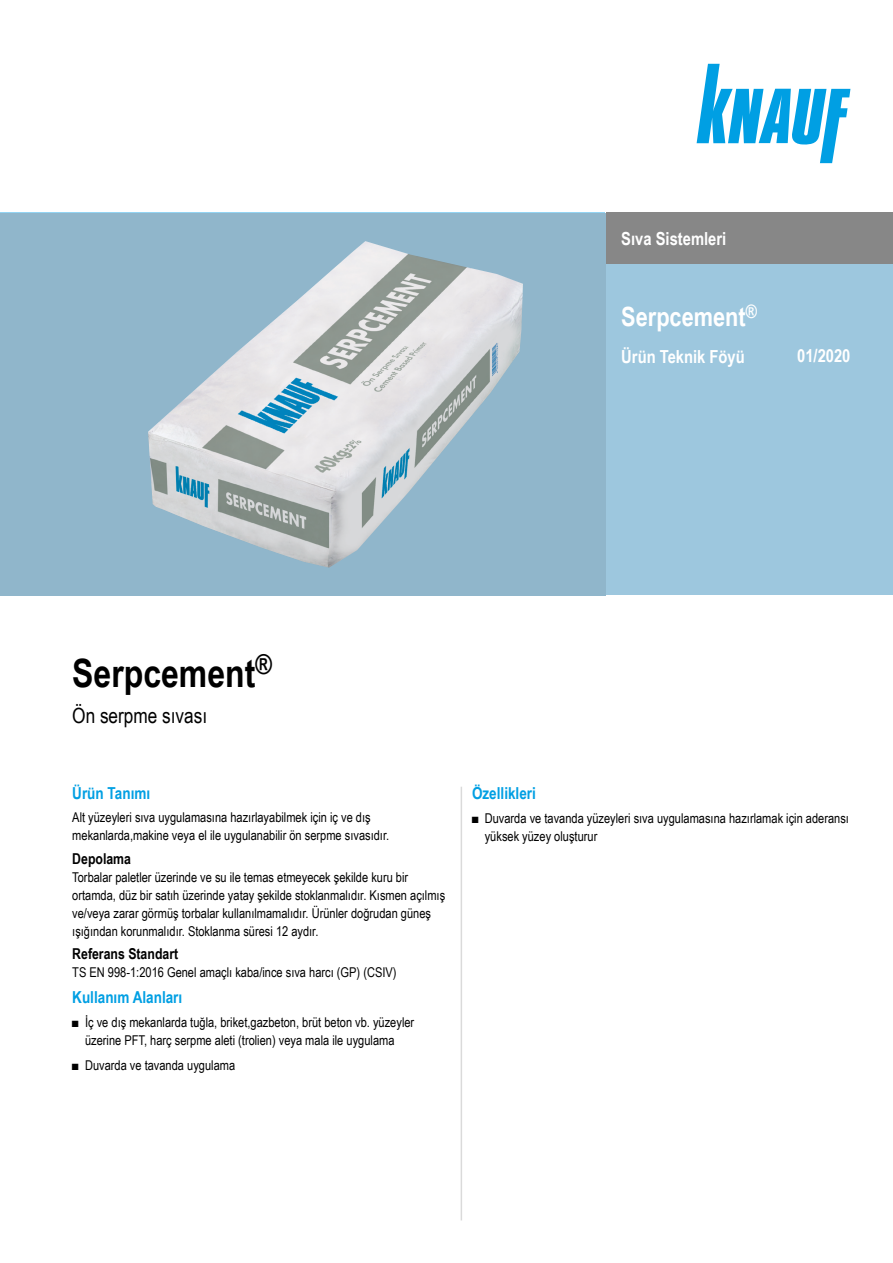
<style>
.page{position:relative;width:893px;height:1263px;background:#fff}
.page>*{position:absolute;margin:0;border:0;box-sizing:border-box;transform-origin:0 0}
.t1{font:700 39px "Arial Narrow";color:#000}
.t2{font:700 26.55px "Arial Narrow";color:#fff}
.t3{font:21px "Arial Narrow";color:#000}
.t4{font:700 18px "Arial Narrow";color:#fff}
.t5{font:700 16.5px "Arial Narrow";color:#009fe3}
.t6{font:700 15px "Arial Narrow";color:#000}
.t7{font:13.5px/18px "Arial Narrow";color:#000}
</style>
<div class="page">
<div style="left:606px;top:213px;width:287px;height:382px;background:#9dc7de"></div>
<div style="left:606px;top:213px;width:287px;height:51px;background:#878787"></div>
<div style="left:0;top:213px;width:606px;height:382px;background:#90b6cb"></div>
<img style="left:148px;top:241px;width:375px;height:327px">
<svg style="left:697px;top:64px;width:153px;height:99px"></svg>
<hr style="left:461px;top:787px;width:1px;height:433px;background:#dadada">
<h3 class="t4" style="left:621px;top:225px;width:107px">Sıva Sistemleri</h3>
<h2 class="t2" style="left:621px;top:297px;width:137px">Serpcement<sup>®</sup></h2>
<h3 class="t4" style="left:621px;top:343px;width:125px">Ürün Teknik Föyü</h3>
<h3 class="t4" style="left:797px;top:342px;width:55px">01/2020</h3>
<h1 class="t1" style="left:72px;top:644px;width:201px">Serpcement<sup>®</sup></h1>
<h3 class="t3" style="left:72px;top:700px;width:136px">Ön serpme sıvası</h3>
<p class="t5" style="left:72px;top:780px;width:79px">Ürün Tanımı</p>
<p class="t7" style="left:72px;top:808px;width:318px">Alt yüzeyleri sıva uygulamasına hazırlayabilmek için iç ve dış mekanlarda,makine veya el ile uygulanabilir ön serpme sıvasıdır.</p>
<p class="t6" style="left:72px;top:847px;width:60px">Depolama</p>
<p class="t7" style="left:72px;top:867px;width:374px">Torbalar paletler üzerinde ve su ile temas etmeyecek şekilde kuru bir ortamda, düz bir satıh üzerinde yatay şekilde stoklanmalıdır. Kısmen açılmış ve/veya zarar görmüş torbalar kullanılmamalıdır. Ürünler doğrudan güneş ışığından korunmalıdır. Stoklanma süresi 12 aydır.</p>
<p class="t6" style="left:72px;top:942px;width:107px">Referans Standart</p>
<p class="t7" style="left:72px;top:963px;width:326px">TS EN 998-1:2016 Genel amaçlı kaba/ince sıva harcı (GP) (CSIV)</p>
<p class="t5" style="left:72px;top:984px;width:112px">Kullanım Alanları</p>
<p class="t7" style="left:72px;top:1013px;width:343px;text-align:center">■ İç ve dış mekanlarda tuğla, briket,gazbeton, brüt beton vb. yüzeyler üzerine PFT, harç serpme aleti (trolien) veya mala ile uygulama</p>
<p class="t7" style="left:72px;top:1055px;width:164px">■ Duvarda ve tavanda uygulama</p>
<p class="t5" style="left:472px;top:780px;width:65px">Özellikleri</p>
<p class="t7" style="left:485px;top:809px;width:366px;text-indent:-13px">■ Duvarda ve tavanda yüzeyleri sıva uygulamasına hazırlamak için aderansı yüksek yüzey oluşturur</p>
</div>
